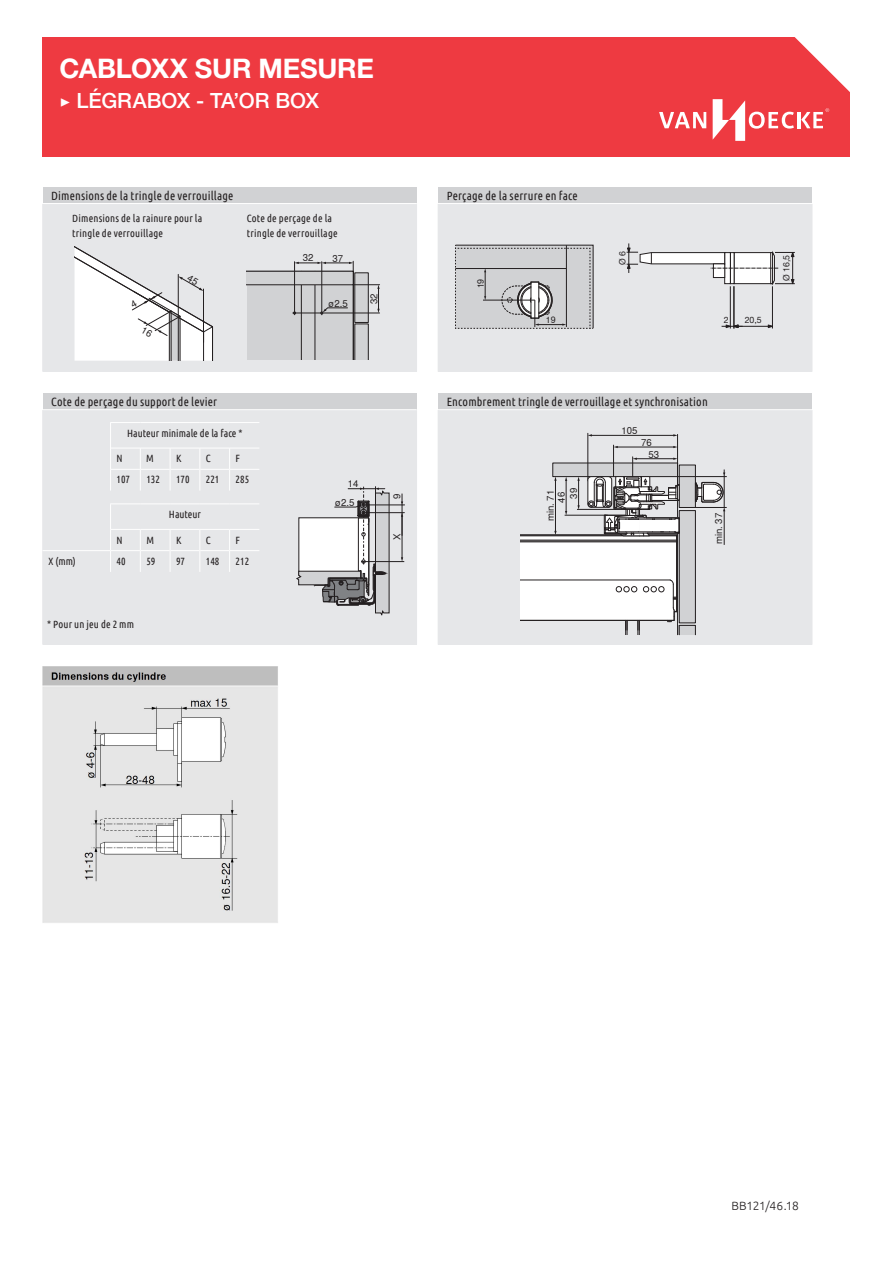
<style>
.page{position:relative;width:893px;height:1263px;background:#fff}
.page>*{position:absolute;margin:0;border:0;box-sizing:border-box;transform-origin:0 0}
.hoofding_T1{font:700 27px "Helvetica Neue LT Std";letter-spacing:-.005em;color:#fff}
.hoofding_T2{font:500 21px "Helvetica Neue LT Std";letter-spacing:-.005em;color:#fff}
.parameter_T{font:12px "Ubuntu Condensed";letter-spacing:.015em;color:#231f20}
.maatvoering_vrije_te{font:300 12px "Ubuntu";letter-spacing:-.02em;color:#231f20}
.parameter_T-2{font:10.5px/15px "Ubuntu Condensed";letter-spacing:.015em;color:#231f20}
.t1{font:9.6px "Nimbus Sans Global";color:#231f20}
.t2{font:8.85px "Nimbus Sans Global";color:#231f20}
.t3{font:8.7px "Helvetica Neue LT Std";color:#231f20}
.s1{font-family:"Unit OT";font-weight:300}
</style>
<div class="page">
<div style="left:43px;top:37px;width:807px;height:119px;background:#ee3a41"></div>
<svg style="left:659px;top:112px;width:47px;height:16px"></svg>
<svg style="left:713px;top:37px;width:137px;height:104px"></svg>
<div style="left:43px;top:187px;width:374px;height:17px;background:#d1d2d4"></div>
<div style="left:43px;top:204px;width:374px;height:168px;background:#e6e7e9"></div>
<hr style="left:43px;top:203px;width:374px;height:1px;background:#fff">
<hr style="left:42px;top:204px;width:1px;height:168px;background:#e6e7e9">
<div style="left:43px;top:393px;width:374px;height:17px;background:#d1d2d4"></div>
<div style="left:43px;top:410px;width:374px;height:235px;background:#e6e7e9"></div>
<hr style="left:43px;top:409px;width:374px;height:1px;background:#fff">
<hr style="left:42px;top:410px;width:1px;height:235px;background:#e6e7e9">
<hr style="left:363px;top:505px;width:42px;height:1px;background:#231f20">
<hr style="left:363px;top:512px;width:41px;height:1px;background:#231f20">
<svg style="left:401px;top:494px;width:2px;height:12px"></svg>
<hr style="left:361px;top:561px;width:43px;height:1px;background:#231f20">
<hr style="left:402px;top:505px;width:1px;height:30px;background:#231f20">
<hr style="left:402px;top:516px;width:1px;height:42px;background:#231f20">
<svg style="left:296px;top:487px;width:94px;height:129px"></svg>
<hr style="left:43px;top:550px;width:67px;height:1px;background:#fff">
<svg style="left:110px;top:503px;width:149px;height:69px"></svg>
<svg style="left:110px;top:422px;width:149px;height:69px"></svg>
<svg style="left:247px;top:261px;width:133px;height:98px"></svg>
<div style="left:438px;top:393px;width:374px;height:17px;background:#d1d2d4"></div>
<div style="left:438px;top:410px;width:374px;height:235px;background:#e6e7e9"></div>
<hr style="left:812px;top:410px;width:1px;height:235px;background:#e6e7e9">
<hr style="left:438px;top:409px;width:374px;height:1px;background:#fff">
<hr style="left:613px;top:445px;width:1px;height:32px;background:#231f20">
<hr style="left:677px;top:434px;width:1px;height:30px;background:#231f20">
<hr style="left:617px;top:447px;width:57px;height:1px;background:#231f20">
<hr style="left:588px;top:433px;width:1px;height:48px;background:#231f20">
<hr style="left:591px;top:435px;width:83px;height:1px;background:#231f20">
<hr style="left:691px;top:507px;width:36px;height:1px;background:#231f20">
<hr style="left:677px;top:476px;width:50px;height:1px;background:#231f20">
<svg style="left:521px;top:457px;width:204px;height:178px"></svg>
<div style="left:438px;top:187px;width:374px;height:17px;background:#d1d2d4"></div>
<div style="left:438px;top:204px;width:374px;height:168px;background:#e6e7e9"></div>
<hr style="left:812px;top:204px;width:1px;height:168px;background:#e6e7e9">
<hr style="left:438px;top:203px;width:374px;height:1px;background:#fff">
<svg style="left:455px;top:245px;width:138px;height:84px;background:#c3c3c5"></svg>
<hr style="left:566px;top:245px;width:1px;height:82px;background:#231f20">
<hr style="left:772px;top:286px;width:1px;height:42px;background:#231f20">
<hr style="left:734px;top:326px;width:38px;height:1px;background:#231f20">
<svg style="left:767px;top:324px;width:5px;height:4px"></svg>
<hr style="left:730px;top:286px;width:1px;height:42px;background:#231f20">
<hr style="left:734px;top:286px;width:1px;height:42px;background:#231f20">
<svg style="left:722px;top:324px;width:21px;height:4px"></svg>
<svg style="left:627px;top:243px;width:168px;height:42px"></svg>
<img style="left:43px;top:667px;width:235px;height:256px">
<svg style="left:75px;top:247px;width:138px;height:114px"></svg>
<p class="hoofding_T1" style="left:60px;top:52px;width:316px">CABLOXX SUR MESURE</p>
<p class="hoofding_T2" style="left:60px;top:88px;width:261px"><span class="s1">▸</span> LÉGRABOX - TA’OR BOX</p>
<p class="parameter_T" style="left:51px;top:188px;width:184px">Dimensions de la tringle de verrouillage</p>
<p class="parameter_T-2" style="left:72px;top:210px;width:132px">Dimensions de la rainure pour la tringle de verrouillage</p>
<p class="parameter_T-2" style="left:247px;top:210px;width:92px">Cote de perçage de la tringle de verrouillage</p>
<p class="t1" style="left:303px;top:252px;width:12px">32</p>
<p class="t1" style="left:332px;top:253px;width:12px">37</p>
<p class="t1" style="left:329px;top:298px;width:21px">ø2.5</p>
<p class="t1" style="left:368px;top:304px;width:12px;rotate:-90deg">32</p>
<p class="parameter_T" style="left:51px;top:394px;width:167px">Cote de perçage du support de levier</p>
<p class="parameter_T-2" style="left:127px;top:425px;width:117px">Hauteur minimale de la face *</p>
<p class="parameter_T-2" style="left:117px;top:451px;width:8px">N</p>
<p class="parameter_T-2" style="left:146px;top:451px;width:9px">M</p>
<p class="parameter_T-2" style="left:176px;top:451px;width:7px">K</p>
<p class="parameter_T-2" style="left:206px;top:451px;width:6px">C</p>
<p class="parameter_T-2" style="left:236px;top:451px;width:6px">F</p>
<p class="parameter_T-2" style="left:117px;top:472px;width:15px">107</p>
<p class="parameter_T-2" style="left:146px;top:472px;width:15px">132</p>
<p class="parameter_T-2" style="left:176px;top:472px;width:15px">170</p>
<p class="parameter_T-2" style="left:206px;top:472px;width:15px">221</p>
<p class="parameter_T-2" style="left:236px;top:472px;width:15px">285</p>
<p class="parameter_T-2" style="left:169px;top:506px;width:34px">Hauteur</p>
<p class="parameter_T-2" style="left:117px;top:532px;width:8px">N</p>
<p class="parameter_T-2" style="left:146px;top:532px;width:9px">M</p>
<p class="parameter_T-2" style="left:176px;top:532px;width:7px">K</p>
<p class="parameter_T-2" style="left:206px;top:532px;width:6px">C</p>
<p class="parameter_T-2" style="left:236px;top:532px;width:6px">F</p>
<p class="parameter_T-2" style="left:49px;top:553px;width:29px">X (mm)</p>
<p class="parameter_T-2" style="left:117px;top:553px;width:11px">40</p>
<p class="parameter_T-2" style="left:146px;top:553px;width:11px">59</p>
<p class="parameter_T-2" style="left:176px;top:553px;width:11px">97</p>
<p class="parameter_T-2" style="left:206px;top:553px;width:15px">148</p>
<p class="parameter_T-2" style="left:236px;top:553px;width:15px">212</p>
<p class="parameter_T-2" style="left:47px;top:616px;width:89px">* Pour un jeu de 2 mm</p>
<p class="t1" style="left:348px;top:478px;width:12px">14</p>
<p class="t1" style="left:335px;top:497px;width:21px">ø2.5</p>
<p class="t1" style="left:392px;top:499px;width:7px;rotate:-90deg">9</p>
<p class="t1" style="left:392px;top:540px;width:8px;rotate:-90deg">X</p>
<p class="parameter_T" style="left:447px;top:188px;width:133px">Perçage de la serrure en face</p>
<p class="t2" style="left:476px;top:288px;width:11px;rotate:-90deg">19</p>
<p class="t2" style="left:546px;top:315px;width:11px">19</p>
<p class="t3" style="left:617px;top:265px;width:15px;rotate:-90deg">Ø 6</p>
<p class="t3" style="left:724px;top:315px;width:6px">2</p>
<p class="t3" style="left:745px;top:315px;width:19px">20,5</p>
<p class="t3" style="left:781px;top:281px;width:28px;rotate:-90deg">Ø 16,5</p>
<p class="parameter_T" style="left:447px;top:394px;width:263px">Encombrement tringle de verrouillage et synchronisation</p>
<p class="t1" style="left:641px;top:437px;width:12px">76</p>
<p class="t1" style="left:621px;top:425px;width:18px">105</p>
<p class="t1" style="left:648px;top:449px;width:12px">53</p>
<p class="t1" style="left:545px;top:521px;width:33px;rotate:-90deg">min. 71</p>
<p class="t1" style="left:568px;top:498px;width:12px;rotate:-90deg">39</p>
<p class="t1" style="left:556px;top:503px;width:12px;rotate:-90deg">46</p>
<p class="t1" style="left:713px;top:544px;width:33px;rotate:-90deg">min. 37</p>
<p class="maatvoering_vrije_te" style="left:731px;top:1198px;width:69px">BB121/46.18</p>
</div>
